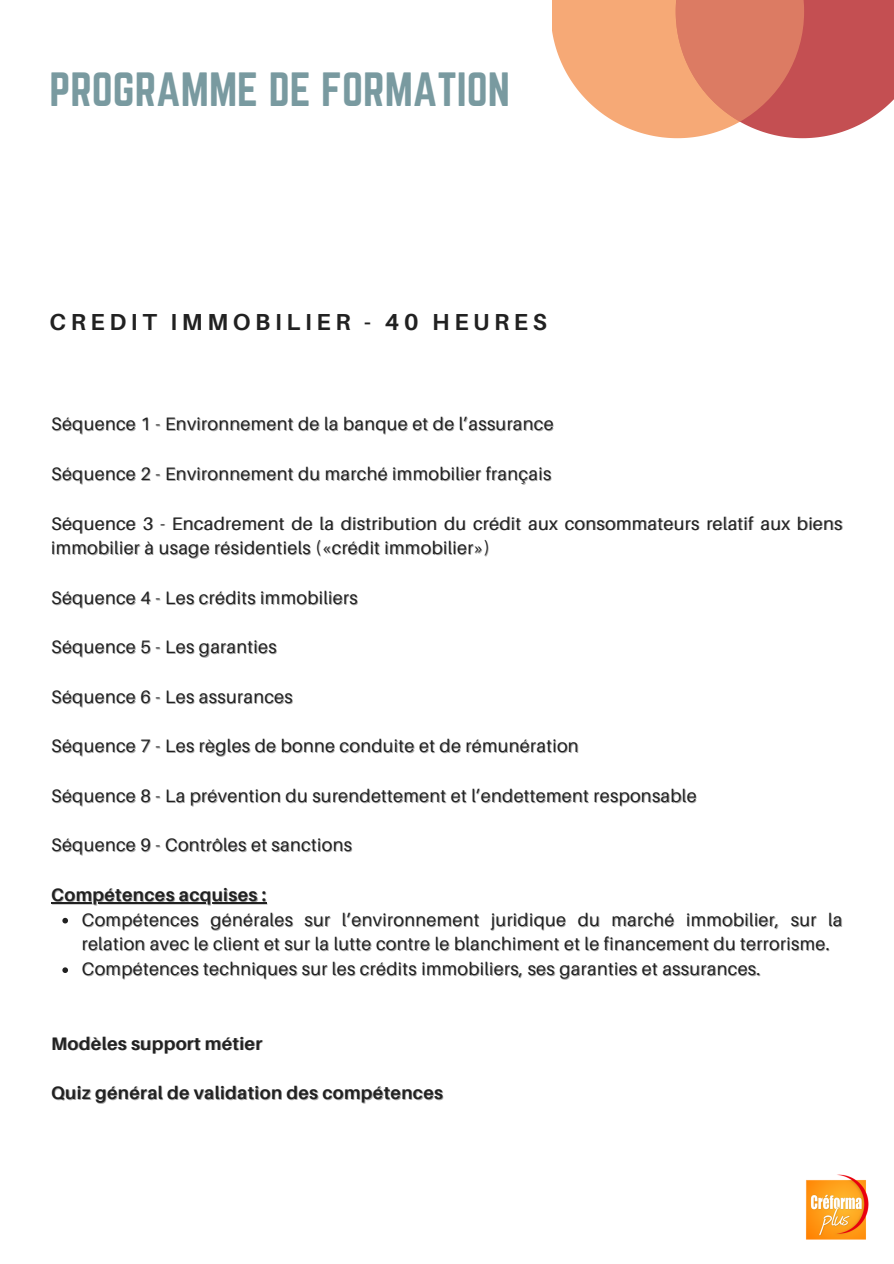
<style>
.page{position:relative;width:894px;height:1264px;background:#fff}
.page>*{position:absolute;margin:0;border:0;box-sizing:border-box;transform-origin:0 0}
.t1{font:42px "Norwester";color:#799aa0}
.t2{font:700 23.1px "Aileron";letter-spacing:.2em;color:#212121}
.t3{font:18px "Aileron";letter-spacing:.02em;color:#212121}
.t4{font:700 18px "Aileron";letter-spacing:.02em;color:#212121}
</style>
<div class="page">
<img style="left:51px;top:0;width:842px;height:1240px">
<hr style="left:51px;top:902px;width:215px;height:1px;background:#212121">
<svg style="left:62px;top:917px;width:6px;height:6px"></svg>
<svg style="left:62px;top:967px;width:6px;height:6px"></svg>
<img style="left:804px;top:1174px;width:64px;height:65px">
<p class="t1" style="left:49px;top:64px;width:462px">PROGRAMME DE FORMATION</p>
<h3 class="t2" style="left:49px;top:308px;width:499px">CREDIT IMMOBILIER - 40 HEURES</h3>
<p class="t3" style="left:51px;top:413px;width:504px">Séquence 1 - Environnement de la banque et de l’assurance</p>
<h1 class="t3" style="left:51px;top:462px;width:501px">Séquence 2 - Environnement du marché immobilier français</h1>
<h2 class="t3" style="left:51px;top:512px;width:792px">Séquence 3 - Encadrement de la distribution du crédit aux consommateurs relatif aux biens</h2>
<p class="t3" style="left:51px;top:537px;width:440px">immobilier à usage résidentiels («crédit immobilier»)</p>
<p class="t3" style="left:51px;top:586px;width:308px">Séquence 4 - Les crédits immobiliers</p>
<p class="t3" style="left:51px;top:636px;width:227px">Séquence 5 - Les garanties</p>
<p class="t3" style="left:51px;top:685px;width:243px">Séquence 6 - Les assurances</p>
<p class="t3" style="left:51px;top:735px;width:529px">Séquence 7 - Les règles de bonne conduite et de rémunération</p>
<p class="t3" style="left:51px;top:784px;width:646px">Séquence 8 - La prévention du surendettement et l’endettement responsable</p>
<p class="t3" style="left:51px;top:834px;width:302px">Séquence 9 - Contrôles et sanctions</p>
<p class="t4" style="left:51px;top:883px;width:216px">Compétences acquises :</p>
<p class="t3" style="left:82px;top:908px;width:762px">Compétences générales sur l’environnement juridique du marché immobilier, sur la</p>
<h3 class="t3" style="left:82px;top:933px;width:749px">relation avec le client et sur la lutte contre le blanchiment et le financement du terrorisme.</h3>
<p class="t3" style="left:82px;top:957px;width:680px">Compétences techniques sur les crédits immobiliers, ses garanties et assurances.</p>
<p class="t4" style="left:51px;top:1032px;width:212px">Modèles support métier</p>
<h3 class="t4" style="left:51px;top:1081px;width:393px">Quiz général de validation des compétences</h3>
</div>
